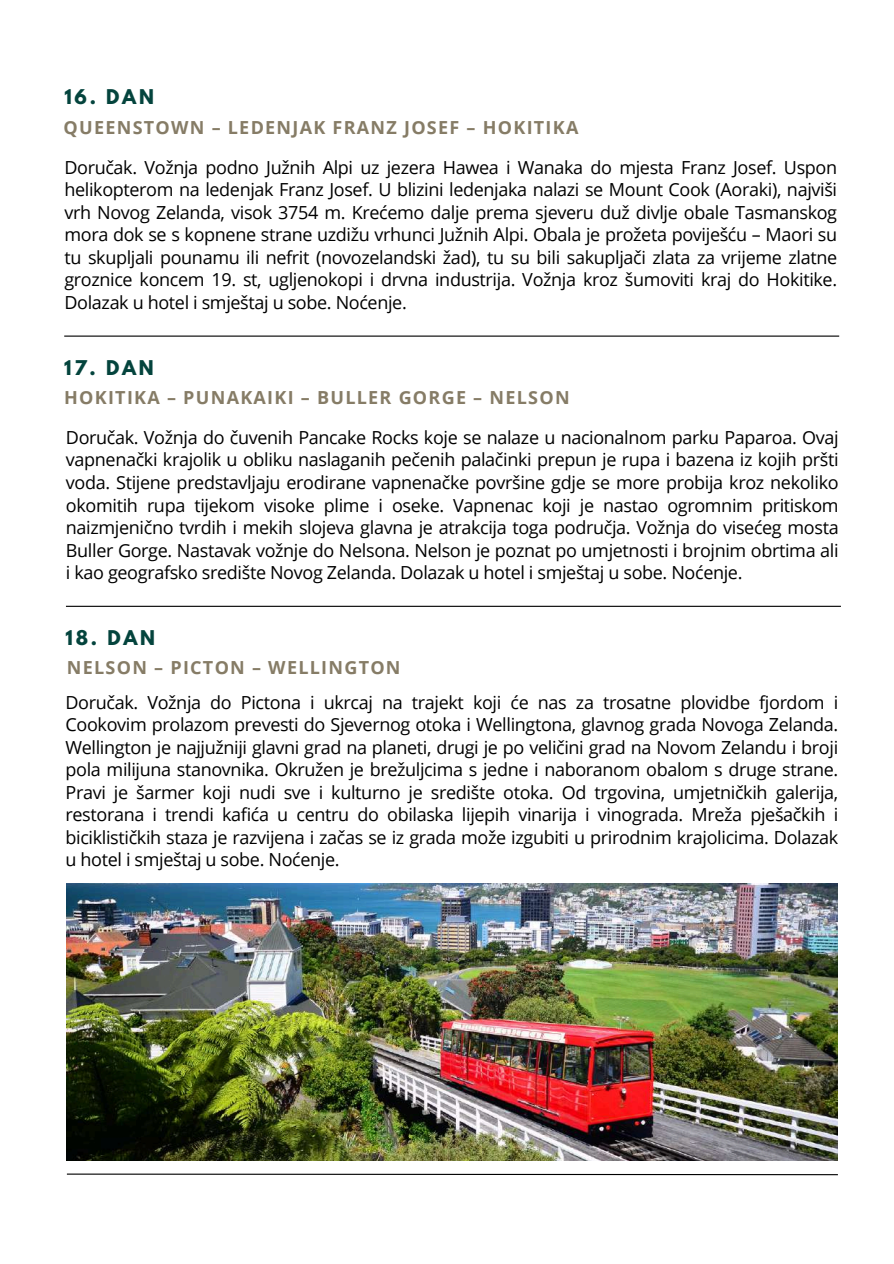
<style>
.page{position:relative;width:894px;height:1264px;background:#fff}
.page>*{position:absolute;margin:0;border:0;box-sizing:border-box;transform-origin:0 0}
.t1{font:18px/22.5px "Open Sans";letter-spacing:-.02em;color:#000;text-align:justify}
.t2{font:700 18px "Open Sans";letter-spacing:.07em;color:#867c66}
.t3{font:700 18px "League Spartan";letter-spacing:.15em;color:#04443d}
</style>
<div class="page">
<hr style="left:64px;top:335px;width:775px;height:2px;background:#000">
<hr style="left:66px;top:605px;width:774px;height:2px;background:#000">
<svg style="left:66px;top:1173px;width:772px;height:2px"></svg>
<img style="left:67px;top:883px;width:769px;height:277px">
<p class="t3" style="left:64px;top:88px;width:91px">16. DAN</p>
<p class="t2" style="left:64px;top:114px;width:516px">QUEENSTOWN – LEDENJAK FRANZ JOSEF – HOKITIKA</p>
<p class="t1" style="left:64px;top:155px;width:774px">Doručak. Vožnja podno Južnih Alpi uz jezera Hawea i Wanaka do mjesta Franz Josef. Uspon helikopterom na ledenjak Franz Josef. U blizini ledenjaka nalazi se Mount Cook (Aoraki), najviši vrh Novog Zelanda, visok 3754 m. Krećemo dalje prema sjeveru duž divlje obale Tasmanskog mora dok se s kopnene strane uzdižu vrhunci Južnih Alpi. Obala je prožeta poviješću – Maori su tu skupljali pounamu ili nefrit (novozelandski žad), tu su bili sakupljači zlata za vrijeme zlatne groznice koncem 19. st, ugljenokopi i drvna industrija. Vožnja kroz šumoviti kraj do Hokitike.<br>Dolazak u hotel i smještaj u sobe. Noćenje.</p>
<p class="t3" style="left:64px;top:358px;width:91px">17. DAN</p>
<p class="t2" style="left:64px;top:385px;width:506px">HOKITIKA – PUNAKAIKI – BULLER GORGE – NELSON</p>
<p class="t1" style="left:66px;top:426px;width:774px">Doručak. Vožnja do čuvenih Pancake Rocks koje se nalaze u nacionalnom parku Paparoa. Ovaj vapnenački krajolik u obliku naslaganih pečenih palačinki prepun je rupa i bazena iz kojih pršti voda. Stijene predstavljaju erodirane vapnenačke površine gdje se more probija kroz nekoliko okomitih rupa tijekom visoke plime i oseke. Vapnenac koji je nastao ogromnim pritiskom naizmjenično tvrdih i mekih slojeva glavna je atrakcija toga područja. Vožnja do visećeg mosta Buller Gorge. Nastavak vožnje do Nelsona. Nelson je poznat po umjetnosti i brojnim obrtima ali i kao geografsko središte Novog Zelanda. Dolazak u hotel i smještaj u sobe. Noćenje.</p>
<p class="t3" style="left:65px;top:629px;width:91px">18. DAN</p>
<p class="t2" style="left:67px;top:655px;width:335px">NELSON – PICTON – WELLINGTON</p>
<p class="t1" style="left:65px;top:690px;width:774px">Doručak. Vožnja do Pictona i ukrcaj na trajekt koji će nas za trosatne plovidbe fjordom i Cookovim prolazom prevesti do Sjevernog otoka i Wellingtona, glavnog grada Novoga Zelanda.<br>Wellington je najjužniji glavni grad na planeti, drugi je po veličini grad na Novom Zelandu i broji pola milijuna stanovnika. Okružen je brežuljcima s jedne i naboranom obalom s druge strane.<br>Pravi je šarmer koji nudi sve i kulturno je središte otoka. Od trgovina, umjetničkih galerija, restorana i trendi kafića u centru do obilaska lijepih vinarija i vinograda. Mreža pješačkih i biciklističkih staza je razvijena i začas se iz grada može izgubiti u prirodnim krajolicima. Dolazak u hotel i smještaj u sobe. Noćenje.</p>
</div>
